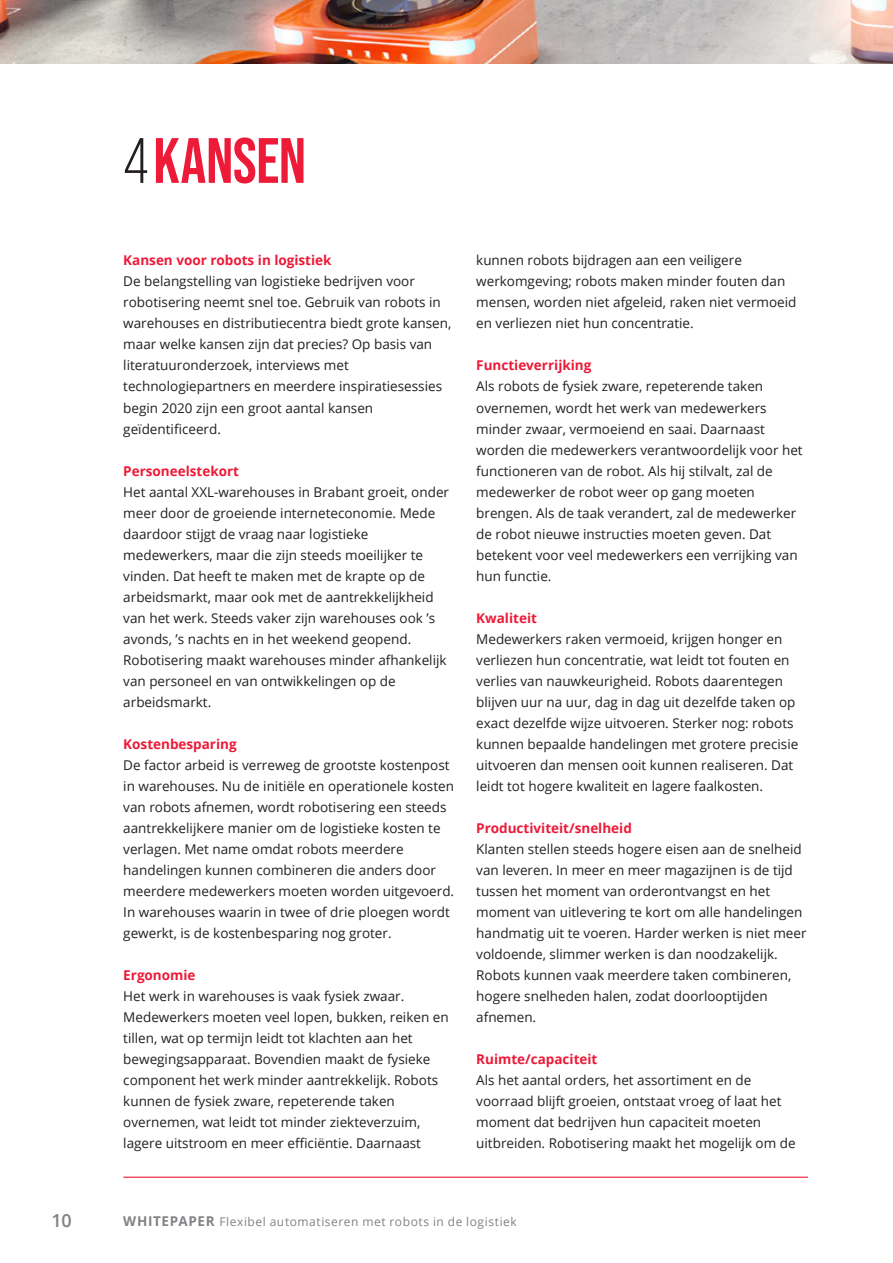
<style>
.page{position:relative;width:893px;height:1263px;background:#fff}
.page>*{position:absolute;margin:0;border:0;box-sizing:border-box;transform-origin:0 0}
.t1{font:700 63.9px "Bebas Neue Pro";letter-spacing:-.005em;color:#ed1a38}
.t2{font:600 18px "Open Sans";color:#808285}
.t3{font:13.5px/21px "Open Sans";color:#231f20}
.t4{font:700 13.5px "Open Sans";color:#ed1a38}
.t5{font:12px "Open Sans";letter-spacing:.045em;color:#808285}
.s1{font-weight:400;color:#231f20}
.s2{font-weight:700;font-size:13.5px}
</style>
<div class="page">
<hr style="left:123px;top:1176px;width:685px;height:2px;background:#ed1a38">
<img style="left:0;top:0;width:893px;height:64px">
<p class="t1" style="left:123px;top:124px;width:184px"><span class="s1">4</span>KANSEN</p>
<p class="t4" style="left:123px;top:251px;width:210px">Kansen voor robots in logistiek</p>
<p class="t3" style="left:123px;top:271px;width:330px">De belangstelling van logistieke bedrijven voor robotisering neemt snel toe. Gebruik van robots in warehouses en distributiecentra biedt grote kansen, maar welke kansen zijn dat precies? Op basis van literatuuronderzoek, interviews met technologiepartners en meerdere inspiratiesessies begin 2020 zijn een groot aantal kansen geïdentificeerd.</p>
<p class="t4" style="left:123px;top:461px;width:117px">Personeelstekort</p>
<p class="t3" style="left:123px;top:481px;width:327px">Het aantal XXL-warehouses in Brabant groeit, onder meer door de groeiende interneteconomie. Mede daardoor stijgt de vraag naar logistieke medewerkers, maar die zijn steeds moeilijker te vinden. Dat heeft te maken met de krapte op de arbeidsmarkt, maar ook met de aantrekkelijkheid van het werk. Steeds vaker zijn warehouses ook ’s avonds, ’s nachts en in het weekend geopend.<br>Robotisering maakt warehouses minder afhankelijk van personeel en van ontwikkelingen op de arbeidsmarkt.</p>
<p class="t4" style="left:123px;top:734px;width:115px">Kostenbesparing</p>
<p class="t3" style="left:123px;top:754px;width:332px">De factor arbeid is verreweg de grootste kostenpost in warehouses. Nu de initiële en operationele kosten van robots afnemen, wordt robotisering een steeds aantrekkelijkere manier om de logistieke kosten te verlagen. Met name omdat robots meerdere handelingen kunnen combineren die anders door meerdere medewerkers moeten worden uitgevoerd.<br>In warehouses waarin in twee of drie ploegen wordt gewerkt, is de kostenbesparing nog groter.</p>
<p class="t4" style="left:123px;top:965px;width:74px">Ergonomie</p>
<p class="t3" style="left:123px;top:985px;width:327px">Het werk in warehouses is vaak fysiek zwaar.<br>Medewerkers moeten veel lopen, bukken, reiken en tillen, wat op termijn leidt tot klachten aan het bewegingsapparaat. Bovendien maakt de fysieke component het werk minder aantrekkelijk. Robots kunnen de fysiek zware, repeterende taken overnemen, wat leidt tot minder ziekteverzuim, lagere uitstroom en meer efficiëntie. Daarnaast</p>
<p class="t3" style="left:476px;top:250px;width:322px">kunnen robots bijdragen aan een veiligere werkomgeving; robots maken minder fouten dan mensen, worden niet afgeleid, raken niet vermoeid en verliezen niet hun concentratie.</p>
<p class="t4" style="left:476px;top:356px;width:117px">Functieverrijking</p>
<p class="t3" style="left:476px;top:376px;width:328px">Als robots de fysiek zware, repeterende taken overnemen, wordt het werk van medewerkers minder zwaar, vermoeiend en saai. Daarnaast worden die medewerkers verantwoordelijk voor het functioneren van de robot. Als hij stilvalt, zal de medewerker de robot weer op gang moeten brengen. Als de taak verandert, zal de medewerker de robot nieuwe instructies moeten geven. Dat betekent voor veel medewerkers een verrijking van hun functie.</p>
<p class="t4" style="left:476px;top:608px;width:62px">Kwaliteit</p>
<p class="t3" style="left:476px;top:628px;width:324px">Medewerkers raken vermoeid, krijgen honger en verliezen hun concentratie, wat leidt tot fouten en verlies van nauwkeurigheid. Robots daarentegen blijven uur na uur, dag in dag uit dezelfde taken op exact dezelfde wijze uitvoeren. Sterker nog: robots kunnen bepaalde handelingen met grotere precisie uitvoeren dan mensen ooit kunnen realiseren. Dat leidt tot hogere kwaliteit en lagere faalkosten.</p>
<p class="t4" style="left:476px;top:818px;width:157px">Productiviteit/snelheid</p>
<p class="t3" style="left:476px;top:838px;width:332px">Klanten stellen steeds hogere eisen aan de snelheid van leveren. In meer en meer magazijnen is de tijd tussen het moment van orderontvangst en het moment van uitlevering te kort om alle handelingen handmatig uit te voeren. Harder werken is niet meer voldoende, slimmer werken is dan noodzakelijk.<br>Robots kunnen vaak meerdere taken combineren, hogere snelheden halen, zodat doorlooptijden afnemen.</p>
<p class="t4" style="left:476px;top:1049px;width:123px">Ruimte/capaciteit</p>
<p class="t3" style="left:476px;top:1069px;width:321px">Als het aantal orders, het assortiment en de voorraad blijft groeien, ontstaat vroeg of laat het moment dat bedrijven hun capaciteit moeten uitbreiden. Robotisering maakt het mogelijk om de</p>
<h2 class="t2" style="left:51px;top:1208px;width:22px">10</h2>
<p class="t5" style="left:123px;top:1213px;width:395px"><span class="s2">WHITEPAPER</span> Flexibel automatiseren met robots in de logistiek</p>
</div>
